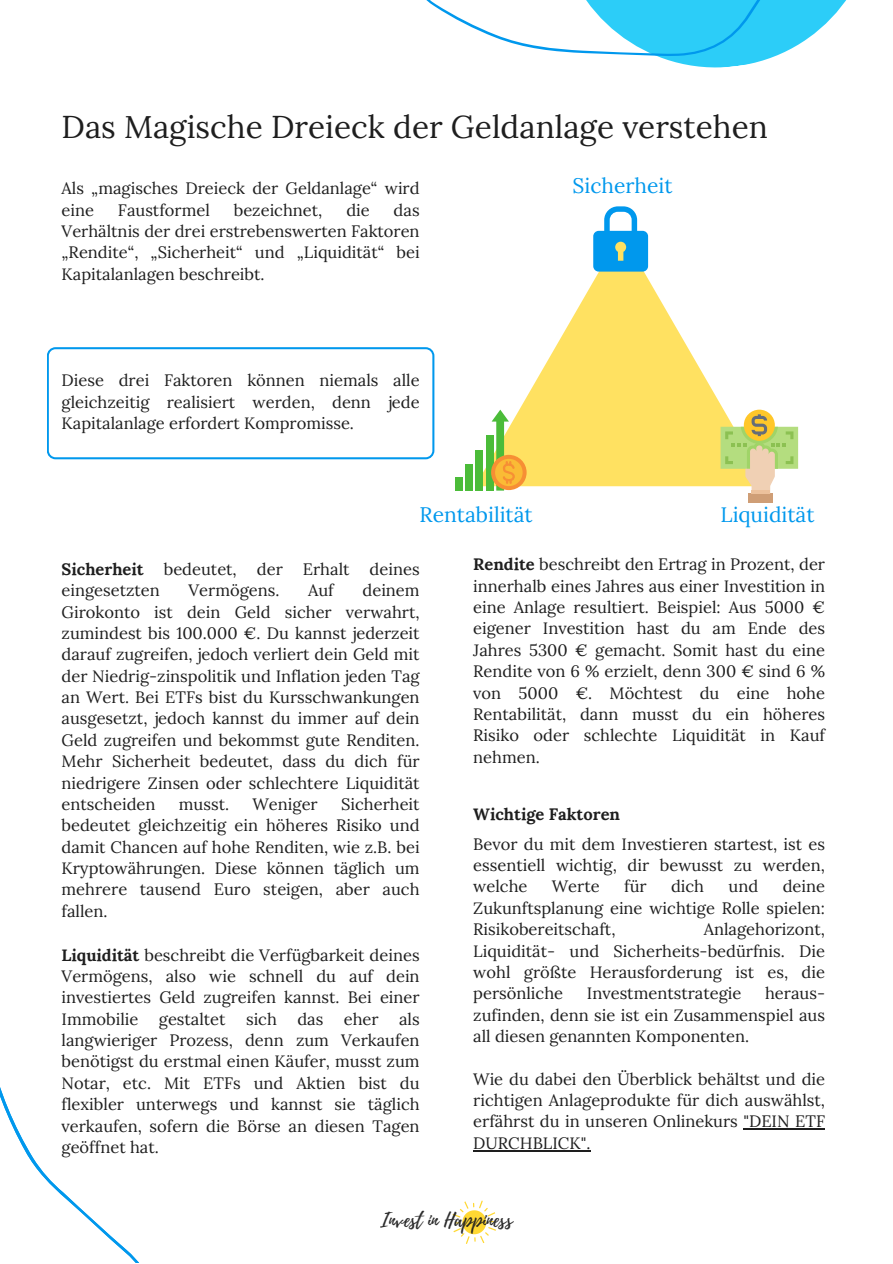
<style>
.page{position:relative;width:893px;height:1264px;background:#fff}
.page>*{position:absolute;margin:0;border:0;box-sizing:border-box;transform-origin:0 0}
.t1{font:31.5px "Lora";color:#1e1e1e}
.t2{font:21px "Lora";color:#0098ed}
.t3{font:19.65px "Playlist Script";color:#1e1e1e}
.t4{font:16.5px/21.3px "Lora";color:#1e1e1e;text-align:justify}
.t5{font:700 16.5px "Lora";color:#1e1e1e}
.s1{font-weight:700}
</style>
<div class="page">
<svg style="left:426px;top:0;width:420px;height:68px"></svg>
<svg style="left:483px;top:235px;width:283px;height:251px;fill:#ffe161"></svg>
<div style="left:486px;top:435px;width:7px;height:55px;background:#4bbc39"></div>
<div style="left:475px;top:450px;width:8px;height:40px;background:#4bbc39"></div>
<div style="left:465px;top:464px;width:8px;height:26px;background:#4bbc39"></div>
<div style="left:455px;top:476px;width:7px;height:14px;background:#4bbc39"></div>
<div style="left:491px;top:455px;width:35px;height:35px;background:#f78f34;border-radius:50%"></div>
<div style="left:495px;top:459px;width:27px;height:27px;background:#fabb35;border-radius:50%"></div>
<svg style="left:491px;top:409px;width:25px;height:81px"></svg>
<svg style="left:593px;top:206px;width:55px;height:65px"></svg>
<svg style="left:743px;top:409px;width:31px;height:32px"></svg>
<div style="left:748px;top:493px;width:25px;height:10px;background:#cf9e76"></div>
<svg style="left:720px;top:414px;width:78px;height:79px"></svg>
<hr style="left:751px;top:490px;width:19px;height:3px;background:#ecc19c">
<svg style="left:452px;top:1200px;width:44px;height:44px"></svg>
<svg style="left:0;top:1087px;width:139px;height:175px"></svg>
<hr style="left:743px;top:1128px;width:82px;height:1px;background:#1e1e1e">
<hr style="left:473px;top:1149px;width:117px;height:2px;background:#1e1e1e">
<svg style="left:47px;top:347px;width:387px;height:112px"></svg>
<p class="t1" style="left:62px;top:107px;width:707px">Das Magische Dreieck der Geldanlage verstehen</p>
<p class="t4" style="left:62px;top:177px;width:359px">Als „magisches Dreieck der Geldanlage“ wird eine</p>
<p class="t4" style="left:118px;top:199px;width:93px">Faustformel</p>
<p class="t4" style="left:234px;top:199px;width:90px">bezeichnet,</p>
<p class="t4" style="left:346px;top:199px;width:25px">die</p>
<p class="t4" style="left:62px;top:199px;width:359px;text-indent:332px">das Verhältnis der drei erstrebenswerten Faktoren „Rendite“, „Sicherheit“ und „Liquidität“ bei Kapitalanlagen beschreibt.</p>
<p class="t4" style="left:62px;top:370px;width:359px">Diese drei Faktoren können niemals alle gleichzeitig realisiert werden, denn jede Kapitalanlage erfordert Kompromisse.</p>
<p class="t2" style="left:572px;top:172px;width:101px">Sicherheit</p>
<p class="t2" style="left:419px;top:501px;width:114px">Rentabilität</p>
<p class="t2" style="left:720px;top:501px;width:95px">Liquidität</p>
<p class="t4" style="left:62px;top:558px;width:359px"><span class="s1">Sicherheit</span> bedeutet, der Erhalt deines eingesetzten</p>
<p class="t4" style="left:188px;top:579px;width:92px">Vermögens.</p>
<p class="t4" style="left:308px;top:579px;width:27px">Auf</p>
<p class="t4" style="left:62px;top:579px;width:359px;text-indent:301px">deinem Girokonto ist dein Geld sicher verwahrt, zumindest bis 100.000 €. Du kannst jederzeit darauf zugreifen, jedoch verliert dein Geld mit der Niedrig-zinspolitik und Inflation jeden Tag an Wert. Bei ETFs bist du Kursschwankungen ausgesetzt, jedoch kannst du immer auf dein Geld zugreifen und bekommst gute Renditen.<br>Mehr Sicherheit bedeutet, dass du dich für niedrigere Zinsen oder schlechtere Liquidität entscheiden</p>
<p class="t4" style="left:62px;top:793px;width:359px;text-indent:279px">Sicherheit bedeutet gleichzeitig ein höheres Risiko und damit Chancen auf hohe Renditen, wie z.B. bei Kryptowährungen. Diese können täglich um mehrere tausend Euro steigen, aber auch fallen.</p>
<p class="t4" style="left:62px;top:943px;width:359px"><span class="s1">Liquidität</span> beschreibt die Verfügbarkeit deines Vermögens, also wie schnell du auf dein investiertes Geld zugreifen kannst. Bei einer Immobilie gestaltet sich das eher als langwieriger Prozess, denn zum Verkaufen benötigst du erstmal einen Käufer, musst zum Notar, etc. Mit ETFs und Aktien bist du flexibler unterwegs und kannst sie täglich verkaufen, sofern die Börse an diesen Tagen geöffnet hat.</p>
<p class="t4" style="left:179px;top:793px;width:52px">musst.</p>
<p class="t4" style="left:252px;top:793px;width:67px">Weniger</p>
<p class="t4" style="left:473px;top:553px;width:353px"><span class="s1">Rendite</span> beschreibt den Ertrag in Prozent, der innerhalb eines Jahres aus einer Investition in eine Anlage resultiert. Beispiel: Aus 5000 € eigener Investition hast du am Ende des Jahres 5300 € gemacht. Somit hast du eine Rendite von 6 % erzielt, denn 300 € sind 6 % von 5000 €. Möchtest du eine hohe Rentabilität, dann musst du ein höheres Risiko oder schlechte Liquidität in Kauf nehmen.</p>
<p class="t5" style="left:473px;top:803px;width:148px">Wichtige Faktoren</p>
<p class="t4" style="left:473px;top:833px;width:353px">Bevor du mit dem Investieren startest, ist es essentiell wichtig, dir bewusst zu werden, welche</p>
<p class="t4" style="left:552px;top:875px;width:49px">Werte</p>
<p class="t4" style="left:624px;top:875px;width:24px">für</p>
<p class="t4" style="left:671px;top:875px;width:35px">dich</p>
<p class="t4" style="left:728px;top:875px;width:31px">und</p>
<p class="t4" style="left:473px;top:875px;width:353px;text-indent:309px">deine Zukunftsplanung eine wichtige Rolle spielen:<br>Risikobereitschaft,</p>
<p class="t4" style="left:473px;top:918px;width:353px;text-indent:230px">Anlagehorizont, Liquidität- und Sicherheits-bedürfnis. Die wohl größte Herausforderung ist es, die persönliche</p>
<p class="t4" style="left:473px;top:982px;width:353px;text-indent:292px">heraus&shy;zufinden, denn sie ist ein Zusammenspiel aus all diesen genannten Komponenten.</p>
<p class="t4" style="left:473px;top:1068px;width:353px">Wie du dabei den Überblick behältst und die richtigen Anlageprodukte für dich auswählst, erfährst du in unseren Onlinekurs "DEIN ETF DURCHBLICK".</p>
<p class="t4" style="left:587px;top:982px;width:156px">Investmentstrategie</p>
<p class="t3" style="left:380px;top:1206px;width:134px">Invest in Happiness</p>
</div>
